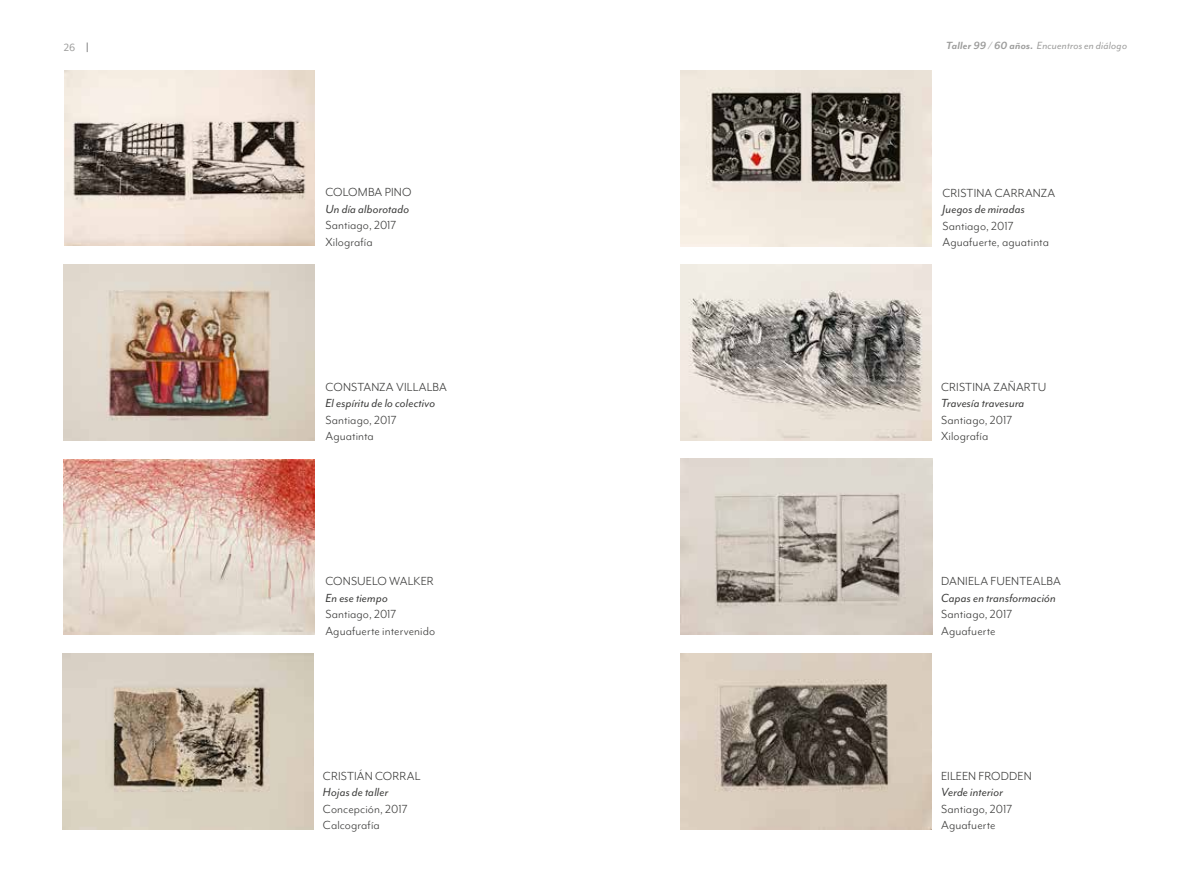
<style>
.page{position:relative;width:1191px;height:893px;background:#fff}
.page>*{position:absolute;margin:0;border:0;box-sizing:border-box;transform-origin:0 0}
.t1{font:13.5px/16.5px "Mr Eaves Mod OT";letter-spacing:.01em;color:#3c3c3b}
.t2{font:italic 13.5px "Mr Eaves Mod OT";letter-spacing:.01em;color:#3c3c3b}
.t3{font:italic 12px "Mr Eaves Mod OT";letter-spacing:.015em;color:#9d9d9c}
.t4{font:12px "Mr Eaves Mod OT";color:#9d9d9c}
.s1{font-weight:700}
</style>
<div class="page">
<img style="left:64px;top:265px;width:251px;height:175px">
<img style="left:681px;top:70px;width:251px;height:176px">
<img style="left:64px;top:459px;width:251px;height:176px">
<img style="left:681px;top:265px;width:250px;height:175px">
<img style="left:64px;top:70px;width:251px;height:176px">
<img style="left:681px;top:459px;width:251px;height:176px">
<img style="left:63px;top:653px;width:251px;height:176px">
<img style="left:681px;top:653px;width:250px;height:176px">
<p class="t4" style="left:64px;top:41px;width:13px">26</p>
<p class="t3" style="left:946px;top:39px;width:182px"><span class="s1">Taller 99 / 60 años.</span> Encuentros en diálogo</p>
<p class="t1" style="left:325px;top:184px;width:87px">COLOMBA PINO</p>
<p class="t2" style="left:325px;top:202px;width:85px">Un día alborotado</p>
<p class="t1" style="left:325px;top:217px;width:72px">Santiago, 2017<br>Xilografía</p>
<p class="t1" style="left:325px;top:379px;width:123px">CONSTANZA VILLALBA</p>
<p class="t2" style="left:325px;top:396px;width:111px">El espíritu de lo colectivo</p>
<p class="t1" style="left:325px;top:412px;width:72px">Santiago, 2017<br>Aguatinta</p>
<p class="t1" style="left:325px;top:573px;width:110px">CONSUELO WALKER</p>
<p class="t2" style="left:325px;top:590px;width:64px">En ese tiempo</p>
<p class="t1" style="left:325px;top:606px;width:111px">Santiago, 2017<br>Aguafuerte intervenido</p>
<p class="t1" style="left:323px;top:767px;width:99px">CRISTIÁN CORRAL</p>
<p class="t2" style="left:323px;top:785px;width:67px">Hojas de taller</p>
<p class="t1" style="left:323px;top:800px;width:86px">Concepción, 2017<br>Calcografía</p>
<p class="t1" style="left:942px;top:185px;width:114px">CRISTINA CARRANZA</p>
<p class="t2" style="left:942px;top:202px;width:84px">Juegos de miradas</p>
<p class="t1" style="left:942px;top:218px;width:108px">Santiago, 2017<br>Aguafuerte, aguatinta</p>
<p class="t1" style="left:941px;top:379px;width:107px">CRISTINA ZAÑARTU</p>
<p class="t2" style="left:941px;top:396px;width:85px">Travesía travesura</p>
<p class="t1" style="left:941px;top:412px;width:72px">Santiago, 2017<br>Xilografía</p>
<p class="t1" style="left:941px;top:573px;width:121px">DANIELA FUENTEALBA</p>
<p class="t2" style="left:941px;top:590px;width:116px">Capas en transformación</p>
<p class="t1" style="left:941px;top:606px;width:72px">Santiago, 2017<br>Aguafuerte</p>
<p class="t1" style="left:941px;top:767px;width:92px">EILEEN FRODDEN</p>
<p class="t2" style="left:941px;top:785px;width:63px">Verde interior</p>
<p class="t1" style="left:941px;top:800px;width:72px">Santiago, 2017<br>Aguafuerte</p>
</div>
